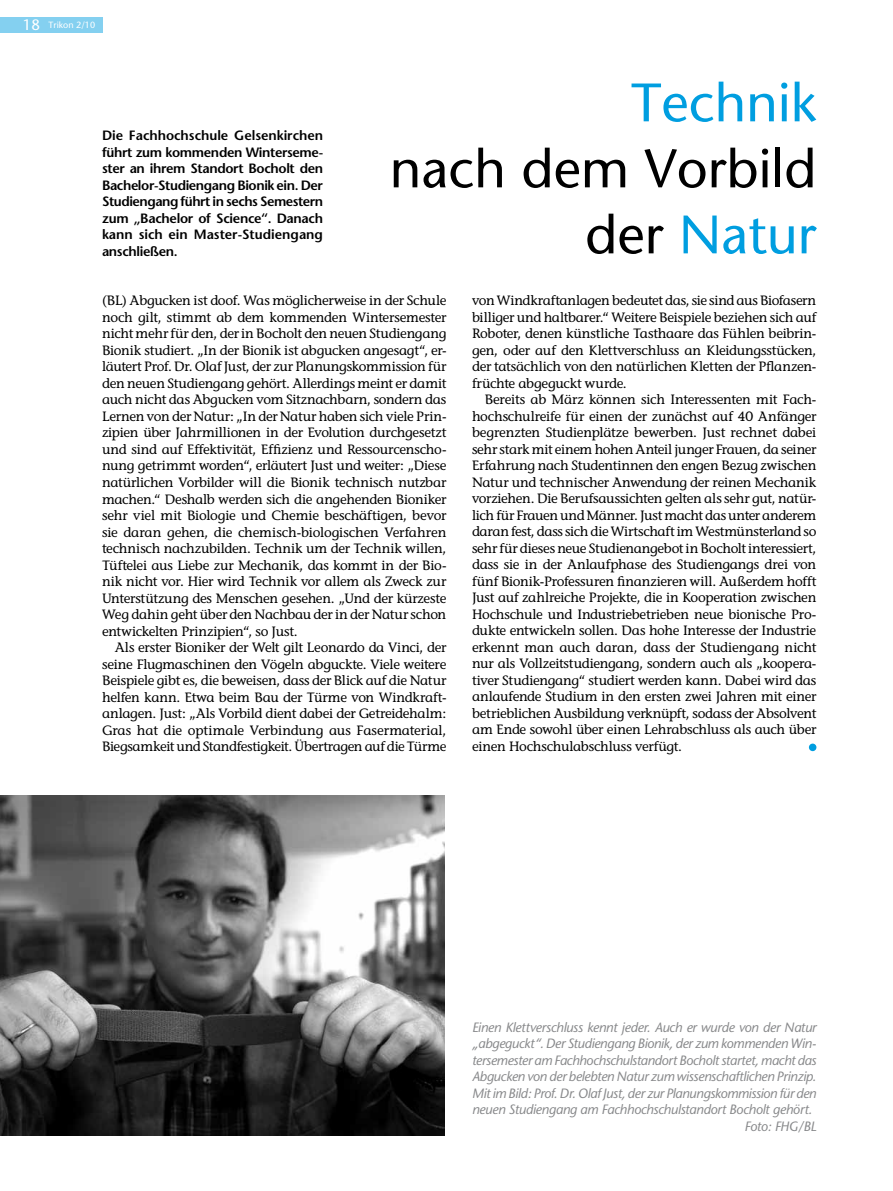
<style>
.page{position:relative;width:893px;height:1191px;background:#fff}
.page>*{position:absolute;margin:0;border:0;box-sizing:border-box;transform-origin:0 0}
.t1{font:54px/66px "Stone Sans";color:#000;text-align:right}
.t2{font:54px "Stone Sans";color:#009ee0}
.t3{font:13.5px/16.5px "Stone Informal";letter-spacing:-.02em;color:#000;text-align:justify}
.t4{font:italic 13.5px "Stone Sans";letter-spacing:-.025em;color:#87888a}
.t5{font:600 13.5px/16.5px "Stone Sans";color:#000;text-align:justify}
.t6{font:9px "Stone Sans";color:#fff}
.s1{font-size:15px}
.s2{color:#009ee0}
</style>
<div class="page">
<div style="left:0;top:17px;width:102px;height:16px;background:#84d0f0"></div>
<div style="left:809px;top:743px;width:7px;height:8px;background:#009ee0;border-radius:50%"></div>
<img style="left:0;top:796px;width:445px;height:339px">
<p class="t6" style="left:23px;top:19px;width:74px"><span class="s1">18</span> Trikon 2/10</p>
<p class="t5" style="left:102px;top:127px;width:223px">Die Fachhochschule Gelsenkirchen führt zum kommenden Winterseme&shy;ster an ihrem Standort Bocholt den Bachelor-Studiengang Bionik ein. Der Studiengang führt in sechs Semestern zum „Bachelor of Science“. Danach kann sich ein Master-Studiengang anschließen.</p>
<h1 class="t2" style="left:631px;top:70px;width:187px">Technik</h1>
<h1 class="t1" style="left:390px;top:136px;width:428px">nach dem Vorbild der <span class="s2">Natur</span></h1>
<p class="t3" style="left:102px;top:292px;width:346px">(BL) Abgucken ist doof. Was möglicherweise in der Schule noch gilt, stimmt ab dem kommenden Wintersemester nicht mehr für den, der in Bocholt den neuen Studiengang Bionik studiert. „In der Bionik ist abgucken angesagt“, er&shy;läutert Prof. Dr. Olaf Just, der zur Planungskommission für den neuen Studiengang gehört. Allerdings meint er damit auch nicht das Abgucken vom Sitznachbarn, sondern das Lernen von der Natur: „In der Natur haben sich viele Prin&shy;zipien über Jahrmillionen in der Evolution durchgesetzt und sind auf Effektivität, Effizienz und Ressourcenscho&shy;nung getrimmt worden“, erläutert Just und weiter: „Diese natürlichen Vorbilder will die Bionik technisch nutzbar machen.“ Deshalb werden sich die angehenden Bioniker sehr viel mit Biologie und Chemie beschäftigen, bevor sie daran gehen, die chemisch-biologischen Verfahren technisch nachzubilden. Technik um der Technik willen, Tüftelei aus Liebe zur Mechanik, das kommt in der Bio&shy;nik nicht vor. Hier wird Technik vor allem als Zweck zur Unterstützung des Menschen gesehen. „Und der kürzeste Weg dahin geht über den Nachbau der in der Natur schon entwickelten Prinzipien“, so Just.</p>
<p class="t3" style="left:102px;top:639px;width:346px;text-indent:13px">Als erster Bioniker der Welt gilt Leonardo da Vinci, der seine Flugmaschinen den Vögeln abguckte. Viele weitere Beispiele gibt es, die beweisen, dass der Blick auf die Natur helfen kann. Etwa beim Bau der Türme von Windkraft&shy;anlagen. Just: „Als Vorbild dient dabei der Getreidehalm:<br>Gras hat die optimale Verbindung aus Fasermaterial, Biegsamkeit und Standfestigkeit. Übertragen auf die Türme</p>
<p class="t3" style="left:472px;top:292px;width:346px">von Windkraftanlagen bedeutet das, sie sind aus Biofasern billiger und haltbarer.“ Weitere Beispiele beziehen sich auf Roboter, denen künstliche Tasthaare das Fühlen beibrin&shy;gen, oder auf den Klettverschluss an Kleidungsstücken, der tatsächlich von den natürlichen Kletten der Pflanzen&shy;früchte abgeguckt wurde.</p>
<p class="t3" style="left:472px;top:391px;width:346px;text-indent:13px">Bereits ab März können sich Interessenten mit Fach&shy;hochschulreife für einen der zunächst auf 40 Anfänger begrenzten Studienplätze bewerben. Just rechnet dabei sehr stark mit einem hohen Anteil junger Frauen, da seiner Erfahrung nach Studentinnen den engen Bezug zwischen Natur und technischer Anwendung der reinen Mechanik vorziehen. Die Berufsaussichten gelten als sehr gut, natür&shy;lich für Frauen und Männer. Just macht das unter anderem daran fest, dass sich die Wirtschaft im Westmünsterland so sehr für dieses neue Studienangebot in Bocholt interessiert, dass sie in der Anlaufphase des Studiengangs drei von fünf Bionik-Professuren finanzieren will. Außerdem hofft Just auf zahlreiche Projekte, die in Kooperation zwischen Hochschule und Industriebetrieben neue bionische Pro&shy;dukte entwickeln sollen. Das hohe Interesse der Industrie erkennt man auch daran, dass der Studiengang nicht nur als Vollzeitstudiengang, sondern auch als „koopera&shy;tiver Studiengang“ studiert werden kann. Dabei wird das anlaufende Studium in den ersten zwei Jahren mit einer betrieblichen Ausbildung verknüpft, sodass der Absolvent am Ende sowohl über einen Lehrabschluss als auch über einen Hochschulabschluss verfügt.</p>
<p class="t4" style="left:472px;top:1019px;width:346px">Einen Klettverschluss kennt jeder. Auch er wurde von der Natur</p>
<p class="t4" style="left:472px;top:1035px;width:346px">„abgeguckt“. Der Studiengang Bionik, der zum kommenden Win-</p>
<p class="t4" style="left:472px;top:1052px;width:346px">tersemester am Fachhochschulstandort Bocholt startet, macht das</p>
<p class="t4" style="left:472px;top:1068px;width:346px">Abgucken von der belebten Natur zum wissenschaftlichen Prinzip.</p>
<p class="t4" style="left:472px;top:1085px;width:346px">Mit im Bild: Prof. Dr. Olaf Just, der zur Planungskommission für den</p>
<p class="t4" style="left:472px;top:1101px;width:342px">neuen Studiengang am Fachhochschulstandort Bocholt gehört.</p>
<p class="t4" style="left:744px;top:1118px;width:74px">Foto: FHG/BL</p>
</div>
